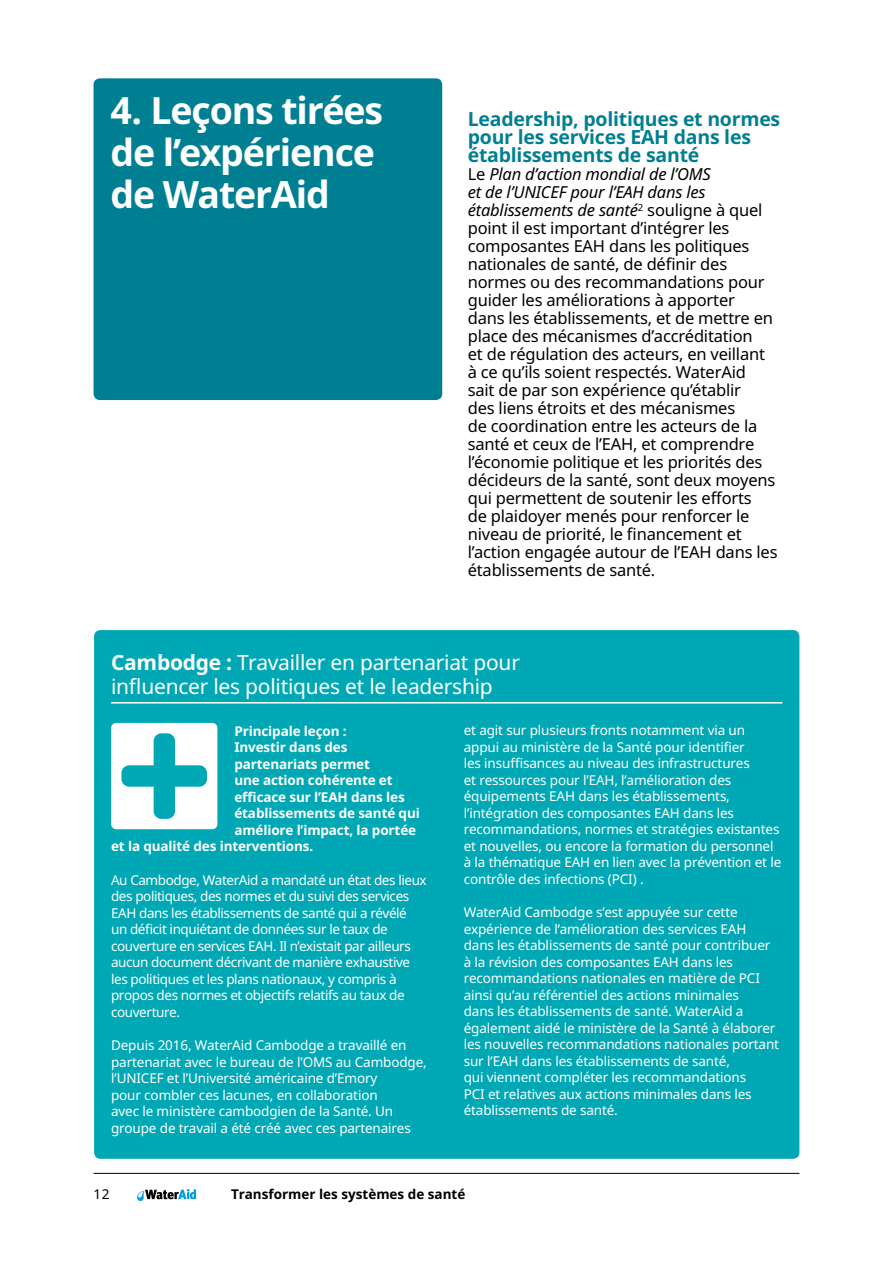
<style>
.page{position:relative;width:893px;height:1263px;background:#fff}
.page>*{position:absolute;margin:0;border:0;box-sizing:border-box;transform-origin:0 0}
.t1{font:700 37.5px/42px "Noto Sans";letter-spacing:-.03em;color:#fff}
.t2{font:21px/24px "Noto Sans";letter-spacing:-.01em;color:#fff}
.t3{font:700 19.5px/18px "Noto Sans";letter-spacing:-.01em;color:#007f92}
.t4{font:16.5px/18px "Noto Sans";letter-spacing:-.01em;color:#000}
.t5{font:13.5px/16.5px "Noto Sans";letter-spacing:-.01em;color:#fff}
.t6{font:13.5px/16.5px "Noto Sans";letter-spacing:-.03em;color:#fff}
.t7{font:700 13.5px "Noto Sans";letter-spacing:-.01em;color:#fff}
.t8{font:700 13.5px "Noto Sans";color:#000}
.t9{font:13.5px "Noto Sans";color:#000}
.s1{font-style:italic}
.s2{font-weight:700}
</style>
<div class="page">
<div style="left:94px;top:78px;width:348px;height:322px;background:#007f92;border-radius:6px"></div>
<div style="left:94px;top:630px;width:705px;height:529px;background:#00a8b5;border-radius:6px"></div>
<hr style="left:111px;top:702px;width:671px;height:1px;background:#fff">
<div style="left:111px;top:723px;width:106px;height:106px;background:#fff;border-radius:5px"></div>
<svg style="left:121px;top:733px;width:86px;height:86px"></svg>
<hr style="left:94px;top:1173px;width:705px;height:1px;background:#000">
<svg style="left:137px;top:1189px;width:59px;height:12px"></svg>
<h1 class="t1" style="left:111px;top:88px;width:274px">4. Leçons tirées de l’expérience de WaterAid</h1>
<h3 class="t3" style="left:468px;top:109px;width:314px">Leadership, politiques et normes pour les services EAH dans les établissements de santé</h3>
<p class="t4" style="left:468px;top:165px;width:311px">Le <span class="s1">Plan d’action mondial de l’OMS<br>et de l’UNICEF pour l’EAH dans les établissements de santé</span><sup>2</sup> souligne à quel point il est important d’intégrer les composantes EAH dans les politiques nationales de santé, de définir des normes ou des recommandations pour guider les améliorations à apporter<br>dans les établissements, et de mettre en place des mécanismes d’accréditation<br>et de régulation des acteurs, en veillant à ce qu’ils soient respectés. WaterAid<br>sait de par son expérience qu’établir<br>des liens étroits et des mécanismes<br>de coordination entre les acteurs de la santé et ceux de l’EAH, et comprendre l’économie politique et les priorités des décideurs de la santé, sont deux moyens qui permettent de soutenir les efforts<br>de plaidoyer menés pour renforcer le niveau de priorité, le financement et l’action engagée autour de l’EAH dans les établissements de santé.</p>
<h2 class="t2" style="left:111px;top:649px;width:410px"><span class="s2">Cambodge :</span> Travailler en partenariat pour influencer les politiques et le leadership</h2>
<p class="t7" style="left:234px;top:721px;width:114px">Principale leçon :</p>
<p class="t7" style="left:234px;top:738px;width:114px">Investir dans des</p>
<p class="t7" style="left:234px;top:754px;width:137px">partenariats permet</p>
<p class="t7" style="left:234px;top:771px;width:160px">une action cohérente et</p>
<p class="t7" style="left:234px;top:787px;width:172px">efficace sur l’EAH dans les</p>
<p class="t7" style="left:234px;top:804px;width:187px">établissements de santé qui</p>
<p class="t7" style="left:234px;top:820px;width:183px">améliore l’impact, la portée</p>
<p class="t7" style="left:111px;top:837px;width:204px">et la qualité des interventions.</p>
<p class="t6" style="left:111px;top:871px;width:317px">Au Cambodge, WaterAid a mandaté un état des lieux des politiques, des normes et du suivi des services EAH dans les établissements de santé qui a révélé<br>un déficit inquiétant de données sur le taux de couverture en services EAH. Il n’existait par ailleurs aucun document décrivant de manière exhaustive les politiques et les plans nationaux, y compris à propos des normes et objectifs relatifs au taux de couverture.</p>
<p class="t5" style="left:111px;top:1036px;width:317px">Depuis 2016, WaterAid Cambodge a travaillé en partenariat avec le bureau de l’OMS au Cambodge, l’UNICEF et l’Université américaine d’Emory<br>pour combler ces lacunes, en collaboration<br>avec le ministère cambodgien de la Santé. Un groupe de travail a été créé avec ces partenaires</p>
<p class="t5" style="left:464px;top:722px;width:319px">et agit sur plusieurs fronts notamment via un appui au ministère de la Santé pour identifier<br>les insuffisances au niveau des infrastructures<br>et ressources pour l’EAH, l’amélioration des équipements EAH dans les établissements, l’intégration des composantes EAH dans les recommandations, normes et stratégies existantes et nouvelles, ou encore la formation du personnel à la thématique EAH en lien avec la prévention et le contrôle des infections (PCI) .</p>
<p class="t5" style="left:464px;top:904px;width:317px">WaterAid Cambodge s’est appuyée sur cette expérience de l’amélioration des services EAH dans les établissements de santé pour contribuer à la révision des composantes EAH dans les recommandations nationales en matière de PCI ainsi qu’au référentiel des actions minimales<br>dans les établissements de santé. WaterAid a également aidé le ministère de la Santé à élaborer les nouvelles recommandations nationales portant sur l’EAH dans les établissements de santé,<br>qui viennent compléter les recommandations<br>PCI et relatives aux actions minimales dans les établissements de santé.</p>
<p class="t9" style="left:94px;top:1185px;width:18px">12</p>
<p class="t8" style="left:231px;top:1184px;width:236px">Transformer les systèmes de santé</p>
</div>
